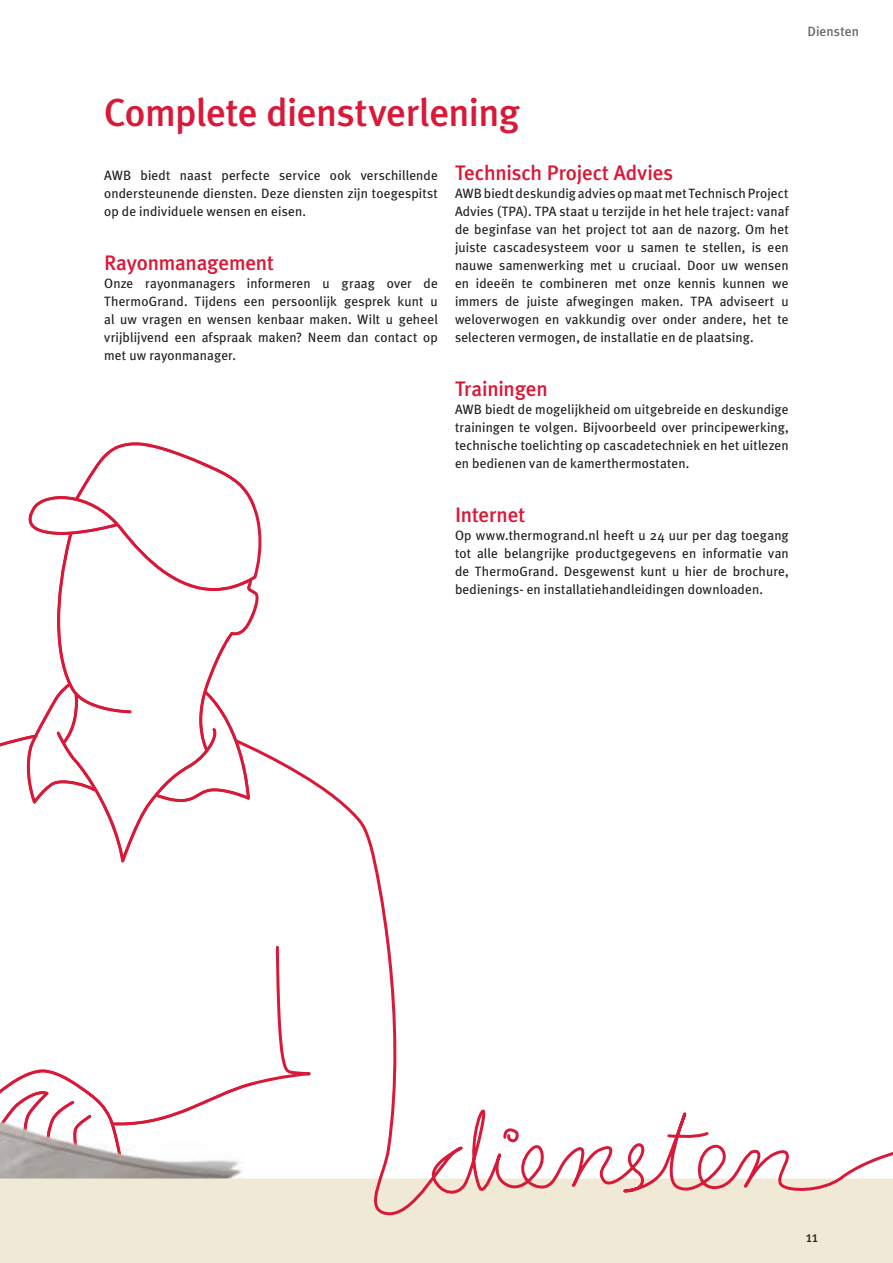
<style>
.page{position:relative;width:893px;height:1263px;background:#fff}
.page>*{position:absolute;margin:0;border:0;box-sizing:border-box;transform-origin:0 0}
.t1{font:500 39px "Meta Plus";letter-spacing:-.015em;color:#d91938}
.t2{font:500 21px "Meta Plus";letter-spacing:-.01em;color:#d91938}
.t3{font:15px "Meta Plus";color:#231f20}
.t4{font:13.5px/18px "Meta Plus";letter-spacing:.01em;color:#231f20;text-align:justify}
.t5{font:500 13.5px "Meta Plus";letter-spacing:.005em;color:#6c6d70}
</style>
<div class="page">
<img style="left:0;top:736px;width:27px;height:10px">
<img style="left:27px;top:695px;width:30px;height:109px">
<img style="left:57px;top:731px;width:98px;height:131px">
<img style="left:155px;top:751px;width:78px;height:51px">
<img style="left:199px;top:591px;width:56px;height:160px">
<img style="left:62px;top:713px;width:16px;height:31px">
<img style="left:57px;top:591px;width:75px;height:122px">
<img style="left:29px;top:442px;width:226px;height:149px">
<img style="left:0;top:1125px;width:233px;height:53px">
<img style="left:122px;top:1088px;width:111px;height:37px">
<img style="left:0;top:1069px;width:122px;height:90px">
<img style="left:0;top:1091px;width:49px;height:47px">
<img style="left:46px;top:1101px;width:28px;height:41px">
<img style="left:73px;top:1115px;width:18px;height:34px">
<div style="left:0;top:1178px;width:893px;height:85px;background:#f0e9d6"></div>
<svg style="left:233px;top:738px;width:660px;height:490px"></svg>
<p class="t5" style="left:807px;top:24px;width:53px">Diensten</p>
<h1 class="t1" style="left:104px;top:90px;width:417px">Complete dienstverlening</h1>
<p class="t4" style="left:104px;top:166px;width:335px">AWB biedt naast perfecte service ook verschillende ondersteunende diensten. Deze diensten zijn toegespitst op de individuele wensen en eisen.</p>
<h2 class="t2" style="left:104px;top:251px;width:171px">Rayonmanagement</h2>
<p class="t4" style="left:104px;top:274px;width:335px">Onze rayonmanagers informeren u graag over de ThermoGrand. Tijdens een persoonlijk gesprek kunt u al uw vragen en wensen kenbaar maken. Wilt u geheel vrijblijvend een afspraak maken? Neem dan contact op met uw rayonmanager.</p>
<h2 class="t2" style="left:455px;top:161px;width:220px">Technisch Project Advies</h2>
<p class="t4" style="left:455px;top:184px;width:335px">AWB biedt deskundig advies op maat met Technisch Project Advies (TPA). TPA staat u terzijde in het hele traject: vanaf de beginfase van het project tot aan de nazorg. Om het juiste cascadesysteem voor u samen te stellen, is een nauwe samenwerking met u cruciaal. Door uw wensen en ideeën te combineren met onze kennis kunnen we immers de juiste afwegingen maken. TPA adviseert u weloverwogen en vakkundig over onder andere, het te selecteren vermogen, de installatie en de plaatsing.</p>
<h2 class="t2" style="left:455px;top:377px;width:94px">Trainingen</h2>
<p class="t4" style="left:455px;top:400px;width:335px">AWB biedt de mogelijkheid om uitgebreide en deskundige trainingen te volgen. Bijvoorbeeld over principewerking, technische toelichting op cascadetechniek en het uitlezen en bedienen van de kamerthermostaten.</p>
<h2 class="t2" style="left:455px;top:503px;width:72px">Internet</h2>
<p class="t4" style="left:455px;top:526px;width:335px">Op www.thermogrand.nl heeft u 24 uur per dag toegang tot alle belangrijke productgegevens en informatie van de ThermoGrand. Desgewenst kunt u hier de brochure, bedienings- en installatiehandleidingen downloaden.</p>
<p class="t3" style="left:806px;top:1228px;width:14px">11</p>
</div>
